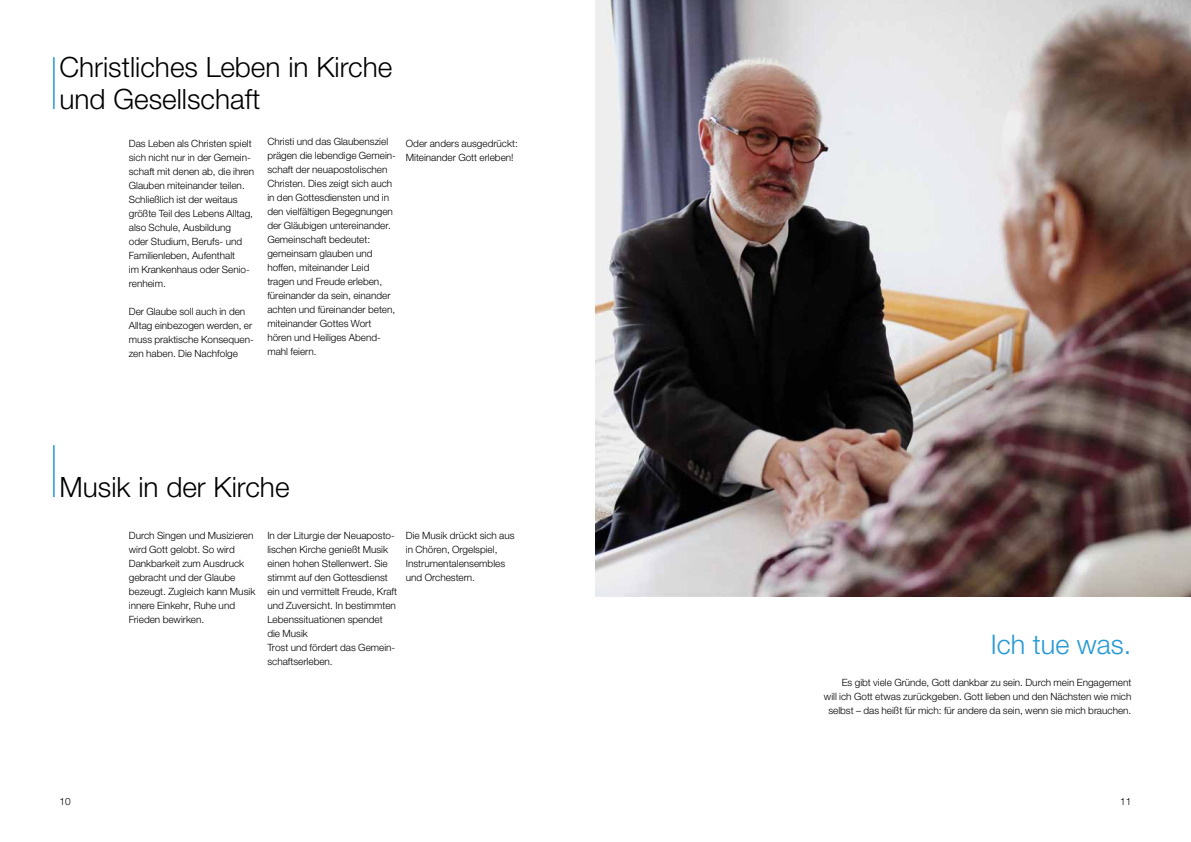
<style>
.page{position:relative;width:1191px;height:842px;background:#fff}
.page>*{position:absolute;margin:0;border:0;box-sizing:border-box;transform-origin:0 0}
.Titel{font:300 28px/32px "Helvetica Neue LTW1 G";color:#000}
.zitat{font:300 27px "Helvetica Neue LTW1 G";color:#2699d6}
.Grundtext{font:300 10px/14px "Helvetica Neue LTW1 G";color:#000}
</style>
<div class="page">
<hr style="left:53px;top:57px;width:2px;height:52px;background:#2699d6">
<hr style="left:53px;top:445px;width:2px;height:52px;background:#2699d6">
<img style="left:595px;top:0;width:596px;height:597px">
<p class="Titel" style="left:60px;top:51px;width:334px">Christliches Leben in Kirche und Gesellschaft</p>
<p class="Grundtext" style="left:129px;top:136px;width:127px">Das Leben als Christen spielt sich nicht nur in der Gemein&shy;schaft mit denen ab, die ihren<br>Glauben miteinander teilen.<br>Schließlich ist der weitaus größte Teil des Lebens Alltag, also Schule, Ausbildung<br>oder Studium, Berufs- und<br>Familienleben, Aufenthalt<br>im Krankenhaus oder Senio&shy;renheim.</p>
<p class="Grundtext" style="left:129px;top:304px;width:126px">Der Glaube soll auch in den<br>Alltag einbezogen werden, er muss praktische Konsequen&shy;zen haben. Die Nachfolge</p>
<p class="Grundtext" style="left:267px;top:135px;width:130px">Christi und das Glaubensziel prägen die lebendige Gemein&shy;schaft der neuapostolischen<br>Christen. Dies zeigt sich auch in den Gottesdiensten und in den vielfältigen Begegnungen der Gläubigen untereinander.<br>Gemeinschaft bedeutet: gemeinsam glauben und hoffen, miteinander Leid tragen und Freude erleben, füreinander da sein, einander achten und füreinander beten, miteinander Gottes Wort hören und Heiliges Abend&shy;mahl feiern.</p>
<p class="Grundtext" style="left:406px;top:136px;width:113px">Oder anders ausgedrückt:<br>Miteinander Gott erleben!</p>
<p class="Titel" style="left:60px;top:471px;width:231px">Musik in der Kirche</p>
<p class="Grundtext" style="left:129px;top:528px;width:128px">Durch Singen und Musizieren wird Gott gelobt. So wird<br>Dankbarkeit zum Ausdruck gebracht und der Glaube bezeugt. Zugleich kann Musik innere Einkehr, Ruhe und<br>Frieden bewirken.</p>
<p class="Grundtext" style="left:267px;top:528px;width:131px">In der Liturgie der Neuaposto&shy;lischen Kirche genießt Musik einen hohen Stellenwert. Sie stimmt auf den Gottesdienst ein und vermittelt Freude, Kraft und Zuversicht. In bestimmten<br>Lebenssituationen spendet die Musik</p>
<p class="Grundtext" style="left:267px;top:640px;width:129px">Trost und fördert das Gemein&shy;schaftserleben.</p>
<p class="Grundtext" style="left:406px;top:528px;width:110px">Die Musik drückt sich aus</p>
<p class="Grundtext" style="left:406px;top:542px;width:93px">in Chören, Orgelspiel,</p>
<p class="Grundtext" style="left:406px;top:556px;width:101px">Instrumentalensembles</p>
<p class="Grundtext" style="left:406px;top:570px;width:71px">und Orchestern.</p>
<p class="zitat" style="left:990px;top:628px;width:142px">Ich tue was.</p>
<p class="Grundtext" style="left:841px;top:675px;width:291px">Es gibt viele Gründe, Gott dankbar zu sein. Durch mein Engagement</p>
<p class="Grundtext" style="left:824px;top:689px;width:309px">will ich Gott etwas zurückgeben. Gott lieben und den Nächsten wie mich</p>
<p class="Grundtext" style="left:828px;top:703px;width:304px">selbst – das heißt für mich: für andere da sein, wenn sie mich brauchen.</p>
<p class="Grundtext" style="left:60px;top:794px;width:13px">10</p>
<p class="Grundtext" style="left:1120px;top:794px;width:13px">11</p>
</div>
